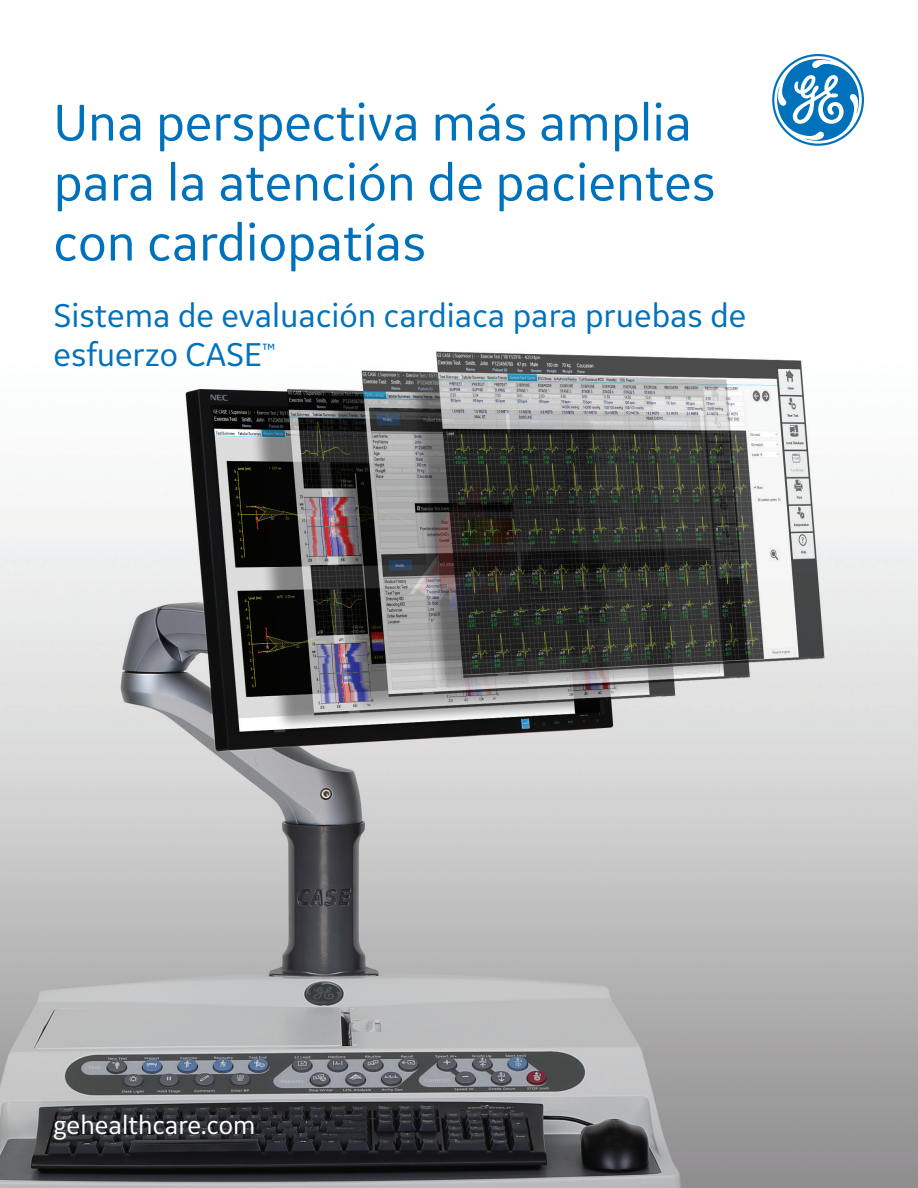
<style>
.page{position:relative;width:918px;height:1188px;background:#fff}
.page>*{position:absolute;margin:0;border:0;box-sizing:border-box;transform-origin:0 0}
._45pt_45-headline{font:54px/60px "GE Inspira Sans";color:#0072bc}
._22pt_25-subhead{font:34.5px/39px "GE Inspira Sans";color:#0072bc}
._18pt_22_cover_URL{font:27px "GE Inspira Sans";color:#fff}
</style>
<div class="page">
<img style="left:0;top:351px;width:918px;height:837px">
<svg style="left:772px;top:54px;width:92px;height:92px"></svg>
<p class="_45pt_45-headline" style="left:54px;top:91px;width:664px">Una perspectiva más amplia para la atención de pacientes con cardiopatías</p>
<p class="_22pt_25-subhead" style="left:54px;top:295px;width:694px">Sistema de evaluación cardiaca para pruebas de esfuerzo CASE<sup>™</sup></p>
<p class="_18pt_22_cover_URL" style="left:54px;top:1108px;width:203px">gehealthcare.com</p>
</div>
